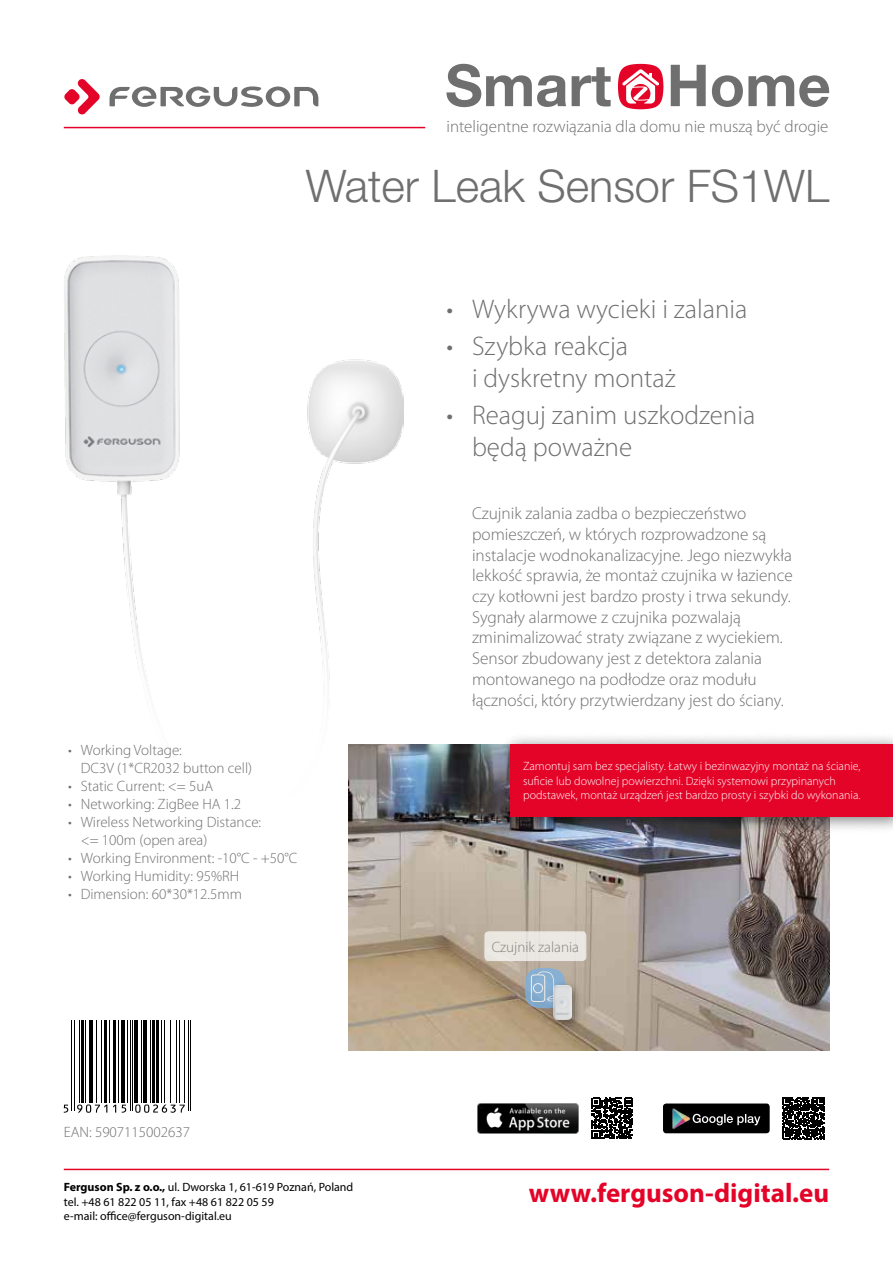
<style>
.page{position:relative;width:893px;height:1263px;background:#fff}
.page>*{position:absolute;margin:0;border:0;box-sizing:border-box;transform-origin:0 0}
.t1{font:300 45px "Helvetica Neue LT Pro";color:#706f6f}
.t2{font:300 27px/32.4px "Myriad Pro";color:#706f6f}
.t3{font:700 27px "Myriad Pro";color:#e40428}
.t4{font:300 17.25px/20.7px "Myriad Pro";color:#706f6f}
.t5{font:300 16.95px "Myriad Pro";color:#706f6f}
.t6{font:300 15px/18px "Myriad Pro";color:#706f6f}
.t7{font:300 12px/14.4px "Myriad Pro";color:#fff}
.t8{font:12px/14.4px "Myriad Pro";color:#000}
.s1{font-weight:700}
</style>
<div class="page">
<hr style="left:64px;top:1169px;width:765px;height:1px;background:#e40428">
<svg style="left:446px;top:64px;width:384px;height:45px"></svg>
<svg style="left:64px;top:79px;width:36px;height:36px"></svg>
<svg style="left:110px;top:86px;width:208px;height:21px"></svg>
<hr style="left:64px;top:127px;width:361px;height:1px;background:#e40428">
<img style="left:64px;top:255px;width:340px;height:556px">
<img style="left:349px;top:744px;width:480px;height:306px">
<svg style="left:525px;top:968px;width:40px;height:40px"></svg>
<div style="left:547px;top:978px;width:37px;height:54px;background:#000;opacity:.4"></div>
<img style="left:553px;top:985px;width:18px;height:35px">
<div style="left:484px;top:931px;width:102px;height:30px;background:#ebe7e2;border-radius:4px"></div>
<hr style="left:71px;top:1020px;width:1px;height:91px;background:#000">
<hr style="left:74px;top:1020px;width:1px;height:91px;background:#000">
<hr style="left:79px;top:1020px;width:1px;height:83px;background:#000">
<hr style="left:82px;top:1020px;width:2px;height:83px;background:#000">
<hr style="left:85px;top:1020px;width:1px;height:83px;background:#000">
<hr style="left:89px;top:1020px;width:4px;height:83px;background:#000">
<hr style="left:96px;top:1020px;width:1px;height:83px;background:#000">
<hr style="left:101px;top:1020px;width:1px;height:83px;background:#000">
<hr style="left:104px;top:1020px;width:3px;height:83px;background:#000">
<hr style="left:110px;top:1020px;width:1px;height:83px;background:#000">
<hr style="left:113px;top:1020px;width:2px;height:83px;background:#000">
<hr style="left:118px;top:1020px;width:1px;height:83px;background:#000">
<hr style="left:121px;top:1020px;width:3px;height:83px;background:#000">
<hr style="left:127px;top:1020px;width:1px;height:83px;background:#000">
<hr style="left:130px;top:1020px;width:1px;height:91px;background:#000">
<hr style="left:132px;top:1020px;width:1px;height:91px;background:#000">
<hr style="left:135px;top:1020px;width:3px;height:83px;background:#000">
<hr style="left:141px;top:1020px;width:1px;height:83px;background:#000">
<hr style="left:144px;top:1020px;width:3px;height:83px;background:#000">
<hr style="left:150px;top:1020px;width:1px;height:83px;background:#000">
<hr style="left:152px;top:1020px;width:3px;height:83px;background:#000">
<hr style="left:156px;top:1020px;width:2px;height:83px;background:#000">
<hr style="left:161px;top:1020px;width:1px;height:83px;background:#000">
<hr style="left:164px;top:1020px;width:1px;height:83px;background:#000">
<hr style="left:170px;top:1020px;width:1px;height:83px;background:#000">
<hr style="left:176px;top:1020px;width:1px;height:83px;background:#000">
<hr style="left:179px;top:1020px;width:1px;height:83px;background:#000">
<hr style="left:184px;top:1020px;width:1px;height:83px;background:#000">
<hr style="left:188px;top:1020px;width:1px;height:91px;background:#000">
<hr style="left:190px;top:1020px;width:1px;height:91px;background:#000">
<svg style="left:64px;top:1105px;width:4px;height:8px"></svg>
<svg style="left:77px;top:1104px;width:30px;height:9px"></svg>
<svg style="left:113px;top:1105px;width:3px;height:7px"></svg>
<svg style="left:122px;top:1105px;width:4px;height:8px"></svg>
<svg style="left:135px;top:1104px;width:50px;height:9px"></svg>
<div style="left:499px;top:732px;width:394px;height:102px;background:#000;opacity:.5"></div>
<div style="left:510px;top:744px;width:383px;height:72px;background:#e40428"></div>
<svg style="left:783px;top:1097px;width:42px;height:42px"></svg>
<div style="left:663px;top:1103px;width:107px;height:30px;background:#000;border-radius:3px"></div>
<svg style="left:693px;top:1114px;width:67px;height:11px"></svg>
<img style="left:672px;top:1108px;width:19px;height:21px">
<img style="left:478px;top:1103px;width:100px;height:30px">
<svg style="left:592px;top:1098px;width:41px;height:41px"></svg>
<p class="t5" style="left:446px;top:117px;width:383px">inteligentne rozwiązania dla domu nie muszą być drogie</p>
<h1 class="t1" style="left:306px;top:159px;width:525px">Water Leak Sensor FS1WL</h1>
<h2 class="t2" style="left:446px;top:293px;width:302px">• Wykrywa wycieki i zalania</h2>
<h2 class="t2" style="left:472px;top:330px;width:205px;text-indent:-26px">• Szybka reakcja<br>i dyskretny montaż</h2>
<h2 class="t2" style="left:472px;top:399px;width:285px;text-indent:-26px">• Reaguj zanim uszkodzenia będą poważne</h2>
<p class="t6" style="left:81px;top:742px;width:173px;text-indent:-13px">• Working Voltage:<br>DC3V (1*CR2032 button cell)</p>
<p class="t6" style="left:68px;top:778px;width:147px">• Static Current: &lt;= 5uA</p>
<p class="t6" style="left:68px;top:796px;width:175px">• Networking: ZigBee HA 1.2</p>
<p class="t6" style="left:81px;top:814px;width:182px;text-indent:-13px">• Wireless Networking Distance: &lt;= 100m (open area)</p>
<p class="t6" style="left:68px;top:850px;width:231px">• Working Environment: -10°C - +50°C</p>
<p class="t6" style="left:68px;top:868px;width:173px">• Working Humidity: 95%RH</p>
<p class="t6" style="left:68px;top:886px;width:175px">• Dimension: 60*30*12.5mm</p>
<p class="t6" style="left:64px;top:1123px;width:128px">EAN: 5907115002637</p>
<p class="t4" style="left:472px;top:503px;width:322px">Czujnik zalania zadba o bezpieczeństwo pomieszczeń, w których rozprowadzone są instalacje wodnokanalizacyjne. Jego niezwykła lekkość sprawia, że montaż czujnika w łazience czy kotłowni jest bardzo prosty i trwa sekundy.<br>Sygnały alarmowe z czujnika pozwalają zminimalizować straty związane z wyciekiem.<br>Sensor zbudowany jest z detektora zalania montowanego na podłodze oraz modułu łączności, który przytwierdzany jest do ściany.</p>
<p class="t7" style="left:523px;top:759px;width:339px">Zamontuj sam bez specjalisty. Łatwy i bezinwazyjny montaż na ścianie, suficie lub dowolnej powierzchni. Dzięki systemowi przypinanych podstawek, montaż urządzeń jest bardzo prosty i szybki do wykonania.</p>
<p class="t6" style="left:492px;top:938px;width:89px">Czujnik zalania</p>
<p class="t8" style="left:64px;top:1180px;width:291px"><span class="s1">Ferguson Sp. z o.o.,</span> ul. Dworska 1, 61-619 Poznań, Poland tel. +48 61 822 05 11, fax +48 61 822 05 59<br>e-mail: office@ferguson-digital.eu</p>
<h2 class="t3" style="left:529px;top:1176px;width:302px">www.ferguson-digital.eu</h2>
</div>
